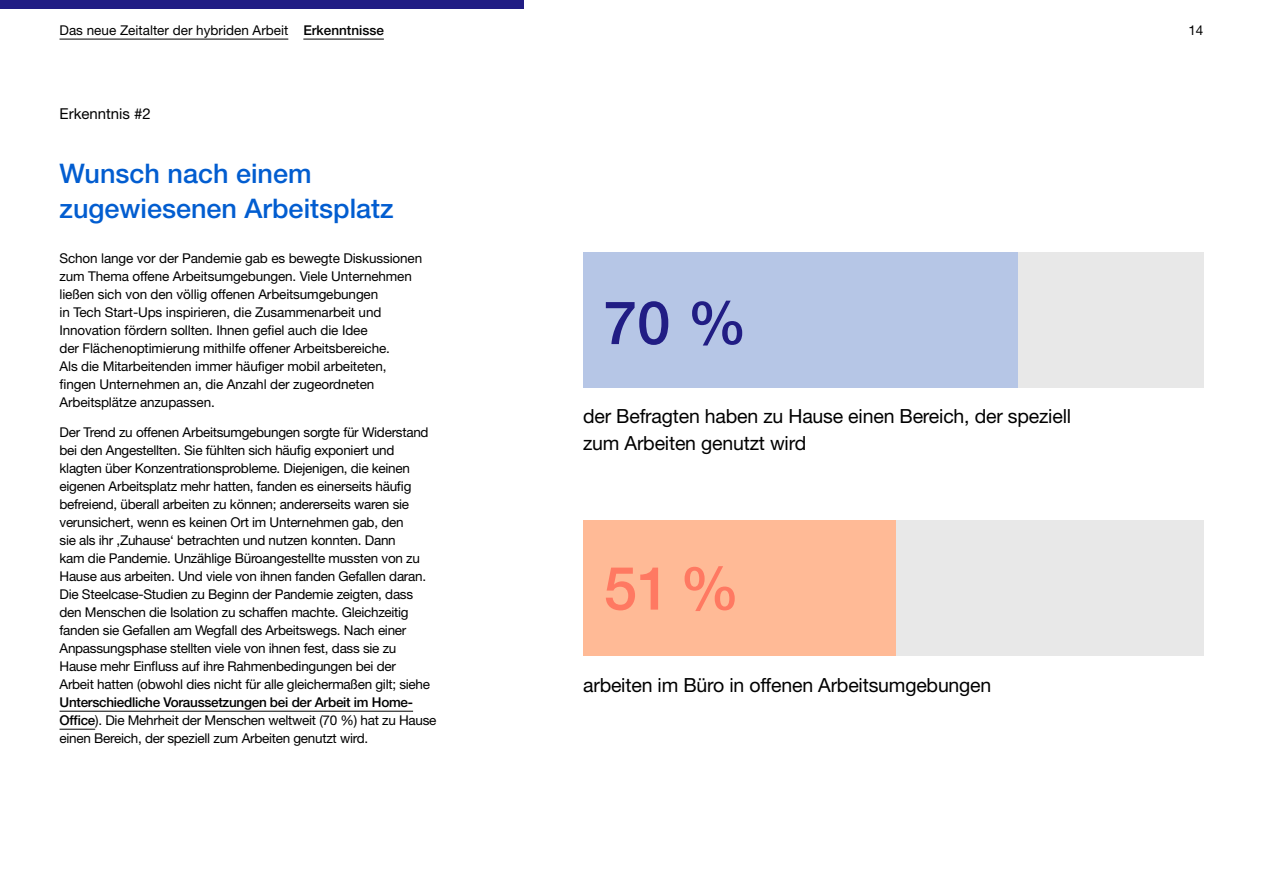
<style>
.page{position:relative;width:1263px;height:893px;background:#fff}
.page>*{position:absolute;margin:0;border:0;box-sizing:border-box;transform-origin:0 0}
.t1{font:500 60px "Helvetica Neue LT Pro";color:#211d84}
.t2{font:500 60px "Helvetica Neue LT Pro";color:#ff7962}
.t3{font:500 27px/34.5px "Helvetica Neue LT Pro";color:#025dd0}
.t4{font:19.5px/27px "Helvetica Neue LT Pro";letter-spacing:-.01em;color:#000}
.t5{font:15px "Helvetica Neue LT Pro";color:#000}
.t6{font:13.5px/18px "Helvetica Neue LT Pro";letter-spacing:-.02em;color:#000}
.t7{font:13.5px "Helvetica Neue LT Pro";color:#000}
.s1{font-weight:500}
</style>
<div class="page">
<div style="left:624px;top:252px;width:579px;height:135px;background:#e8e8e8"></div>
<div style="left:624px;top:521px;width:579px;height:135px;background:#e8e8e8"></div>
<div style="left:583px;top:252px;width:434px;height:135px;background:#b6c6e6"></div>
<div style="left:583px;top:521px;width:312px;height:135px;background:#ffba96"></div>
<hr style="left:60px;top:711px;width:353px;height:1px;background:#000">
<hr style="left:60px;top:729px;width:35px;height:1px;background:#000">
<div style="left:60px;top:0;width:35px;height:9px;background:#211d84"></div>
<div style="left:0;top:0;width:60px;height:9px;background:#211d84"></div>
<div style="left:95px;top:0;width:36px;height:9px;background:#211d84"></div>
<div style="left:131px;top:0;width:36px;height:9px;background:#211d84"></div>
<div style="left:167px;top:0;width:35px;height:9px;background:#211d84"></div>
<div style="left:202px;top:0;width:36px;height:9px;background:#211d84"></div>
<div style="left:238px;top:0;width:36px;height:9px;background:#211d84"></div>
<div style="left:274px;top:0;width:36px;height:9px;background:#211d84"></div>
<div style="left:310px;top:0;width:35px;height:9px;background:#211d84"></div>
<div style="left:345px;top:0;width:36px;height:9px;background:#211d84"></div>
<div style="left:381px;top:0;width:36px;height:9px;background:#211d84"></div>
<div style="left:417px;top:0;width:36px;height:9px;background:#211d84"></div>
<div style="left:453px;top:0;width:35px;height:9px;background:#211d84"></div>
<div style="left:488px;top:0;width:36px;height:9px;background:#211d84"></div>
<hr style="left:60px;top:39px;width:228px;height:1px;background:#000">
<hr style="left:303px;top:39px;width:81px;height:1px;background:#000">
<p class="t7" style="left:60px;top:21px;width:326px">Das neue Zeitalter der hybriden Arbeit <span class="s1">Erkenntnisse</span></p>
<p class="t6" style="left:1188px;top:20px;width:17px">14</p>
<p class="t5" style="left:60px;top:104px;width:93px">Erkenntnis #2</p>
<h2 class="t3" style="left:60px;top:156px;width:336px">Wunsch nach einem zugewiesenen Arbeitsplatz</h2>
<p class="t6" style="left:60px;top:249px;width:364px">Schon lange vor der Pandemie gab es bewegte Diskussionen zum Thema offene Arbeitsumgebungen. Viele Unternehmen ließen sich von den völlig offenen Arbeitsumgebungen<br>in Tech Start-Ups inspirieren, die Zusammenarbeit und Innovation fördern sollten. Ihnen gefiel auch die Idee<br>der Flächenoptimierung mithilfe offener Arbeitsbereiche.<br>Als die Mitarbeitenden immer häufiger mobil arbeiteten, fingen Unternehmen an, die Anzahl der zugeordneten Arbeitsplätze anzupassen.</p>
<p class="t6" style="left:60px;top:422px;width:372px">Der Trend zu offenen Arbeitsumgebungen sorgte für Widerstand bei den Angestellten. Sie fühlten sich häufig exponiert und klagten über Konzentrationsprobleme. Diejenigen, die keinen eigenen Arbeitsplatz mehr hatten, fanden es einerseits häufig befreiend, überall arbeiten zu können; andererseits waren sie verunsichert, wenn es keinen Ort im Unternehmen gab, den<br>sie als ihr ‚Zuhause‘ betrachten und nutzen konnten. Dann<br>kam die Pandemie. Unzählige Büroangestellte mussten von zu Hause aus arbeiten. Und viele von ihnen fanden Gefallen daran.<br>Die Steelcase-Studien zu Beginn der Pandemie zeigten, dass den Menschen die Isolation zu schaffen machte. Gleichzeitig fanden sie Gefallen am Wegfall des Arbeitswegs. Nach einer Anpassungsphase stellten viele von ihnen fest, dass sie zu Hause mehr Einfluss auf ihre Rahmenbedingungen bei der Arbeit hatten (obwohl dies nicht für alle gleichermaßen gilt; siehe</p>
<p class="t6" style="left:60px;top:692px;width:378px"><span class="s1">Unterschiedliche Voraussetzungen bei der Arbeit im Home-<br>Office</span>). Die Mehrheit der Menschen weltweit (70 %) hat zu Hause einen Bereich, der speziell zum Arbeiten genutzt wird.</p>
<h1 class="t1" style="left:604px;top:287px;width:145px">70 %</h1>
<h3 class="t4" style="left:583px;top:403px;width:489px">der Befragten haben zu Hause einen Bereich, der speziell zum Arbeiten genutzt wird</h3>
<h1 class="t2" style="left:604px;top:552px;width:137px">51 %</h1>
<h3 class="t4" style="left:583px;top:671px;width:410px">arbeiten im Büro in offenen Arbeitsumgebungen</h3>
</div>
